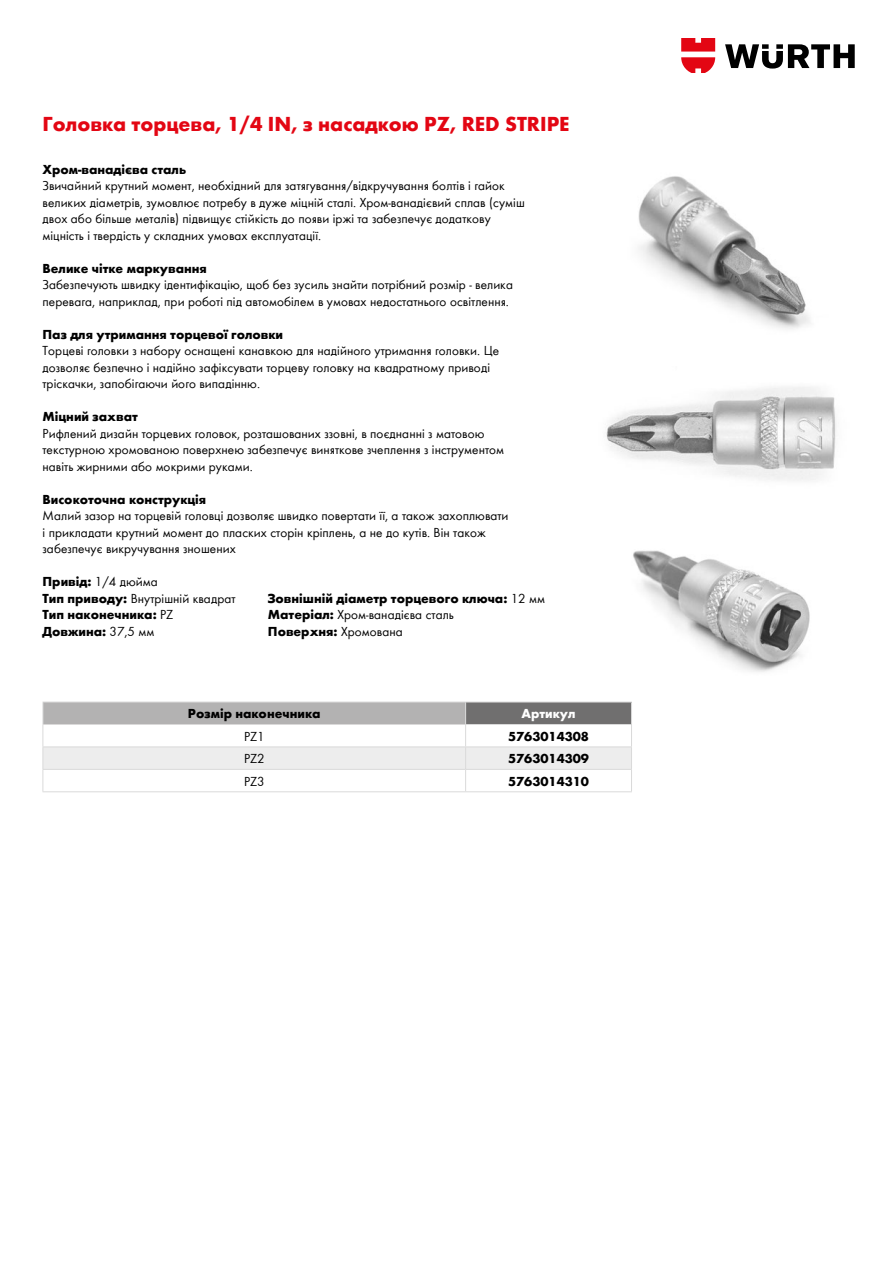
<style>
.page{position:relative;width:893px;height:1263px;background:#fff}
.page>*{position:absolute;margin:0;border:0;box-sizing:border-box;transform-origin:0 0}
.t1{font:700 21px "Wuerth";color:#e30613}
.t2{font:13.5px/16.5px "Wuerth";color:#000}
.t3{font:700 13.5px/16.5px "Wuerth";color:#000}
.t4{font:700 13.5px "Wuerth";color:#fff}
.s1{font-weight:400}
</style>
<div class="page">
<svg style="left:725px;top:44px;width:130px;height:25px"></svg>
<svg style="left:681px;top:39px;width:34px;height:33px"></svg>
<svg style="left:43px;top:702px;width:589px;height:90px"></svg>
<hr style="left:466px;top:746px;width:166px;height:1px;background:#dadada">
<img style="left:638px;top:176px;width:172px;height:153px">
<img style="left:633px;top:550px;width:177px;height:122px">
<img style="left:606px;top:387px;width:230px;height:94px">
<h1 class="t1" style="left:43px;top:109px;width:528px">Головка торцева, 1/4 IN, з насадкою PZ, RED STRIPE</h1>
<p class="t3" style="left:43px;top:160px;width:145px">Хром-ванадієва сталь</p>
<p class="t2" style="left:43px;top:177px;width:484px">Звичайний крутний момент, необхідний для затягування/відкручування болтів і гайок великих діаметрів, зумовлює потребу в дуже міцній сталі. Хром-ванадієвий сплав (суміш двох або більше металів) підвищує стійкість до появи іржі та забезпечує додаткову міцність і твердість у складних умовах експлуатації.</p>
<p class="t3" style="left:43px;top:259px;width:166px">Велике чітке маркування</p>
<p class="t2" style="left:43px;top:276px;width:472px">Забезпечують швидку ідентифікацію, щоб без зусиль знайти потрібний розмір - велика перевага, наприклад, при роботі під автомобілем в умовах недостатнього освітлення.</p>
<p class="t3" style="left:43px;top:325px;width:242px">Паз для утримання торцевої головки</p>
<p class="t2" style="left:43px;top:342px;width:458px">Торцеві головки з набору оснащені канавкою для надійного утримання головки. Це дозволяє безпечно і надійно зафіксувати торцеву головку на квадратному приводі тріскачки, запобігаючи його випадінню.</p>
<p class="t3" style="left:43px;top:407px;width:97px">Міцний захват</p>
<p class="t2" style="left:43px;top:424px;width:463px">Рифлений дизайн торцевих головок, розташованих ззовні, в поєднанні з матовою текстурною хромованою поверхнею забезпечує виняткове зчеплення з інструментом навіть жирними або мокрими руками.</p>
<p class="t3" style="left:43px;top:490px;width:165px">Високоточна конструкція</p>
<p class="t2" style="left:43px;top:507px;width:468px">Малий зазор на торцевій головці дозволяє швидко повертати її, а також захоплювати і прикладати крутний момент до пласких сторін кріплень, а не до кутів. Він також забезпечує викручування зношених</p>
<p class="t3" style="left:43px;top:572px;width:195px">Привід: <span class="s1">1/4 дюйма<br></span>Тип приводу: <span class="s1">Внутрішній квадрат<br></span>Тип наконечника: <span class="s1">PZ<br></span>Довжина: <span class="s1">37,5 мм</span></p>
<p class="t3" style="left:268px;top:589px;width:279px">Зовнішній діаметр торцевого ключа: <span class="s1">12 мм<br></span>Матеріал: <span class="s1">Хром-ванадієва сталь<br></span>Поверхня: <span class="s1">Хромована</span></p>
<p class="t3" style="left:188px;top:705px;width:134px">Розмір наконечника</p>
<p class="t4" style="left:521px;top:704px;width:56px">Артикул</p>
<p class="t2" style="left:244px;top:727px;width:22px">PZ1</p>
<p class="t3" style="left:508px;top:727px;width:82px">5763014308</p>
<p class="t2" style="left:244px;top:750px;width:22px">PZ2</p>
<p class="t3" style="left:508px;top:749px;width:82px">5763014309</p>
<p class="t2" style="left:244px;top:772px;width:22px">PZ3</p>
<p class="t3" style="left:508px;top:772px;width:82px">5763014310</p>
</div>
